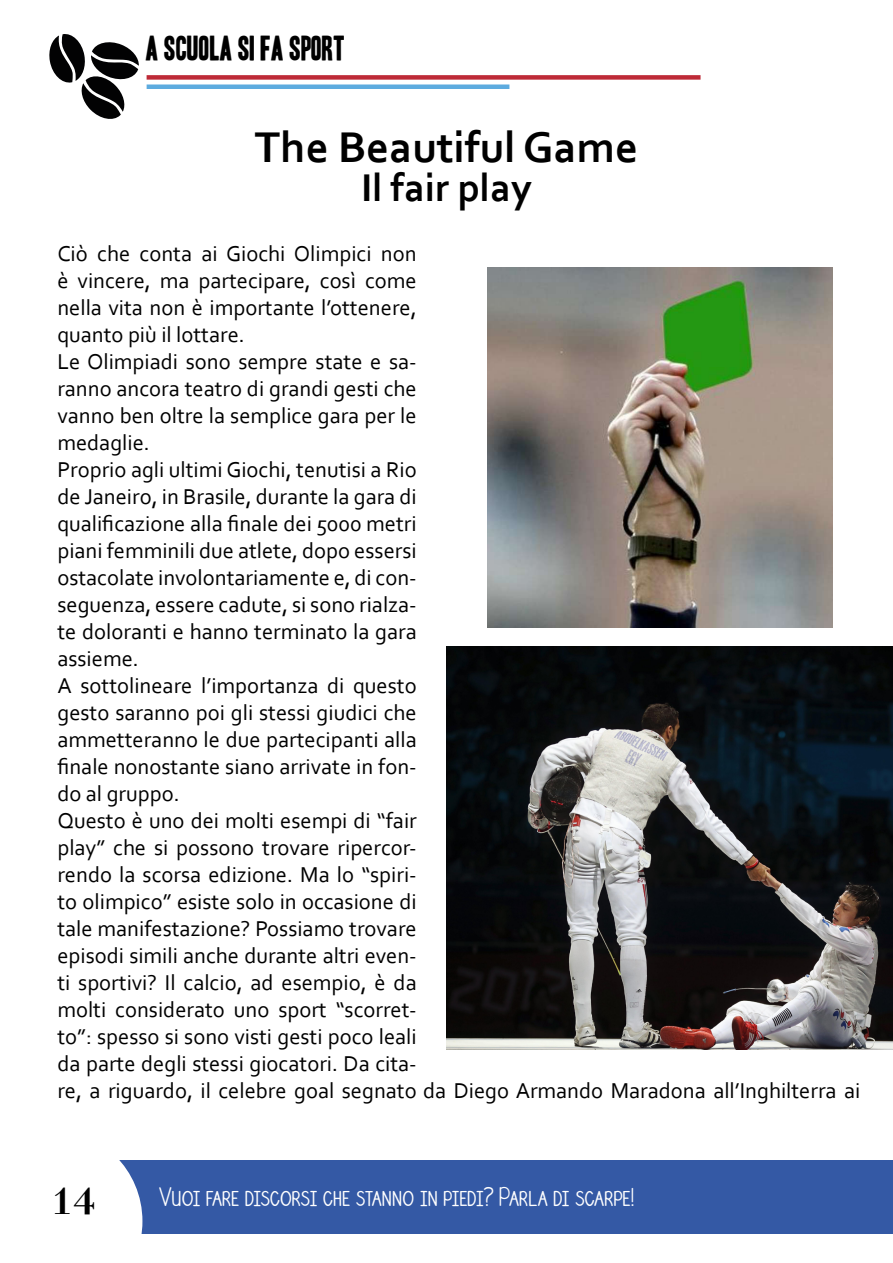
<style>
.page{position:relative;width:893px;height:1263px;background:#fff}
.page>*{position:absolute;margin:0;border:0;box-sizing:border-box;transform-origin:0 0}
.t1{font:700 45px "Corbel";color:#000}
.t2{font:500 45px "Walbaum MT Std";color:#000}
.t3{font:700 40.5px "Corbel";color:#000}
.t4{font:30px "Headline One HPLHS";color:#000}
.t5{font:22.5px/27px "Corbel";color:#000}
.t6{font:21.75px "DJB My Last Amen";letter-spacing:-.005em;color:#fff}
</style>
<div class="page">
<div style="left:0;top:1160px;width:893px;height:74px;background:#3459a5"></div>
<div style="left:0;top:1160px;width:142px;height:74px;background:#fff"></div>
<div style="left:147px;top:75px;width:553px;height:5px;background:#be2a37"></div>
<div style="left:147px;top:84px;width:362px;height:5px;background:#5dabdf"></div>
<svg style="left:49px;top:34px;width:90px;height:85px"></svg>
<img style="left:488px;top:268px;width:344px;height:359px">
<img style="left:446px;top:646px;width:447px;height:403px">
<h3 class="t4" style="left:146px;top:34px;width:201px">A SCUOLA SI FA SPORT</h3>
<h1 class="t1" style="left:255px;top:119px;width:385px">The Beautiful Game</h1>
<h2 class="t3" style="left:361px;top:162px;width:172px">Il fair play</h2>
<p class="t5" style="left:57px;top:240px;width:804px">Ciò che conta ai Giochi Olimpici non<br>è vincere, ma partecipare, così come<br>nella vita non è importante l’ottenere,<br>quanto più il lottare.<br>Le Olimpiadi sono sempre state e sa-<br>ranno ancora teatro di grandi gesti che<br>vanno ben oltre la semplice gara per le<br>medaglie.<br>Proprio agli ultimi Giochi, tenutisi a Rio<br>de Janeiro, in Brasile, durante la gara di<br>qualificazione alla finale dei 5000 metri<br>piani femminili due atlete, dopo essersi<br>ostacolate involontariamente e, di con-<br>seguenza, essere cadute, si sono rialza-<br>te doloranti e hanno terminato la gara<br>assieme.<br>A sottolineare l’importanza di questo<br>gesto saranno poi gli stessi giudici che<br>ammetteranno le due partecipanti alla<br>finale nonostante siano arrivate in fon-<br>do al gruppo.<br>Questo è uno dei molti esempi di “fair<br>play” che si possono trovare ripercor-<br>rendo la scorsa edizione. Ma lo “spiri-<br>to olimpico” esiste solo in occasione di<br>tale manifestazione? Possiamo trovare<br>episodi simili anche durante altri even-<br>ti sportivi? Il calcio, ad esempio, è da<br>molti considerato uno sport “scorret-<br>to”: spesso si sono visti gesti poco leali<br>da parte degli stessi giocatori. Da cita-<br>re, a riguardo, il celebre goal segnato da Diego Armando Maradona all’Inghilterra ai</p>
<h1 class="t2" style="left:52px;top:1176px;width:45px">14</h1>
<p class="t6" style="left:159px;top:1183px;width:477px">Vuoi fare discorsi che stanno in piedi? Parla di scarpe!</p>
</div>
